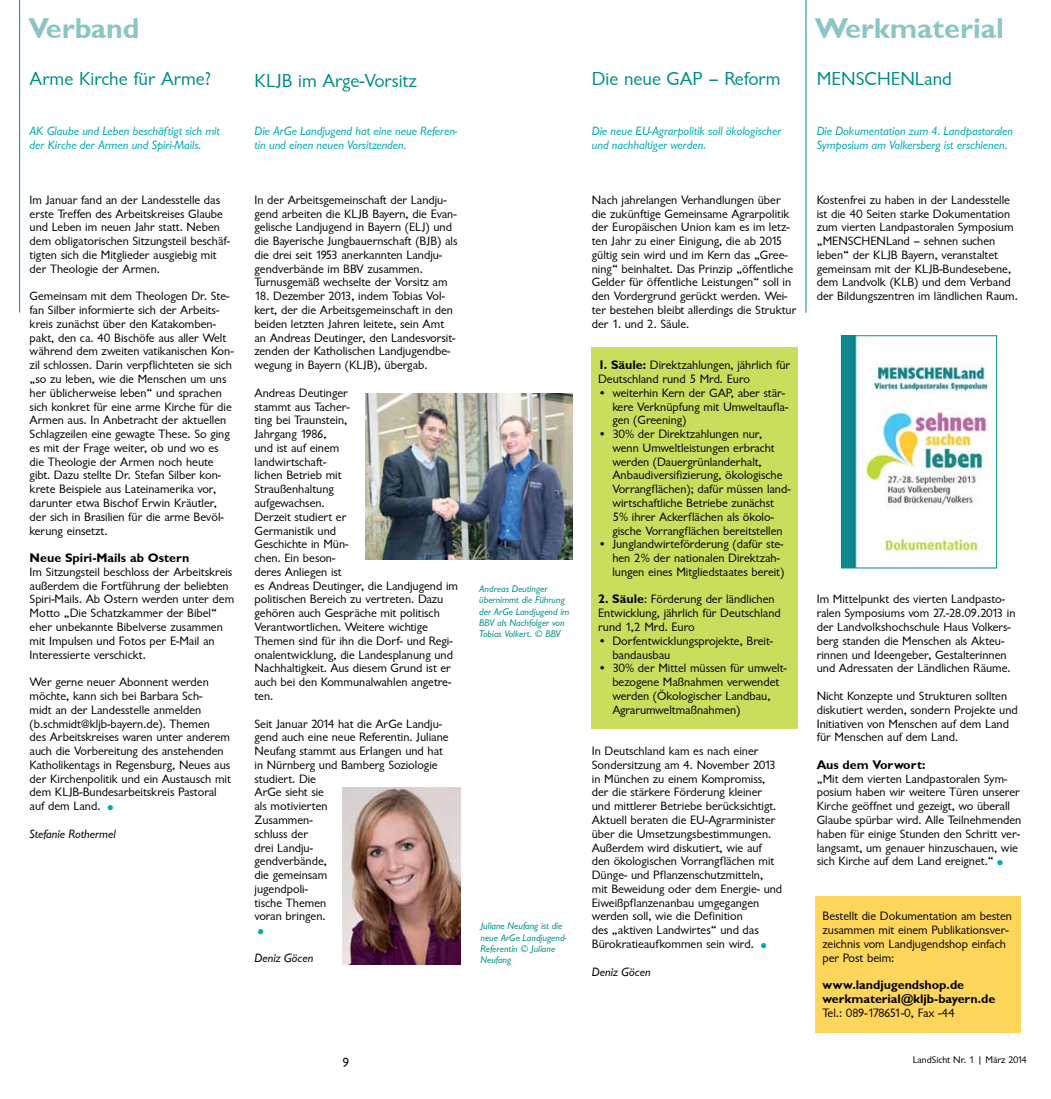
<style>
.page{position:relative;width:1051px;height:1099px;background:#fff}
.page>*{position:absolute;margin:0;border:0;box-sizing:border-box;transform-origin:0 0}
.t1{font:28.75px "Garrison Sans BOLD";color:#8bc6c3}
.t2{font:19.38px "Garrison Sans";color:#008e84}
.t3{font:18.75px "Garrison Sans";color:#00aaad}
.t4{font:13.75px "Garrison Sans";color:#000}
.t5{font:12.5px/13.8px "Garrison Sans";color:#000}
.t6{font:12.5px/13.8px "Garrison Sans ITALIC";letter-spacing:-.005em;color:#00aaad}
.t7{font:12.5px/13.8px "Garrison Sans BOLD";color:#000}
.t8{font:12.5px "Garrison Sans ITALIC";color:#000}
.t9{font:12.5px "Garrison Sans";letter-spacing:-.08em;color:#000}
.t10{font:10px/11.2px "Garrison Sans ITALIC";color:#008e84}
.t11{font:10px "Garrison Sans";color:#000}
.s1{font-size:18.75px;color:#00aaad}
.s2{font-family:"Garrison Sans BOLD"}
</style>
<div class="page">
<hr style="left:805px;top:0;width:1px;height:313px;background:#008e84">
<hr style="left:19px;top:0;width:1px;height:312px;background:#008e84">
<img style="left:342px;top:787px;width:118px;height:177px">
<img style="left:365px;top:394px;width:207px;height:165px">
<div style="left:591px;top:348px;width:206px;height:381px;background:#cbdd5d"></div>
<img style="left:842px;top:337px;width:150px;height:229px">
<div style="left:840px;top:335px;width:156px;height:233px;border:1px solid #008e84"></div>
<div style="left:815px;top:896px;width:205px;height:136px;background:#ffd65c"></div>
<h1 class="t1" style="left:28px;top:12px;width:113px">Verband</h1>
<h1 class="t1" style="left:814px;top:12px;width:191px">Werkmaterial</h1>
<h2 class="t2" style="left:30px;top:68px;width:183px">Arme Kirche für Arme?</h2>
<h2 class="t2" style="left:591px;top:68px;width:190px">Die neue GAP – Reform</h2>
<h2 class="t2" style="left:816px;top:68px;width:137px">MENSCHENLand</h2>
<h2 class="t2" style="left:254px;top:70px;width:164px">KLJB im Arge-Vorsitz</h2>
<p class="t6" style="left:254px;top:124px;width:204px">Die ArGe Landjugend hat eine neue Referen&shy;tin und einen neuen Vorsitzenden.</p>
<p class="t6" style="left:30px;top:124px;width:192px">AK Glaube und Leben beschäftigt sich mit der Kirche der Armen und Spiri-Mails.</p>
<p class="t6" style="left:816px;top:124px;width:198px">Die Dokumentation zum 4. Landpastoralen<br>Symposium am Volkersberg ist erschienen.</p>
<p class="t6" style="left:591px;top:124px;width:191px">Die neue EU-Agrarpolitik soll ökologischer und nachhaltiger werden.</p>
<p class="t5" style="left:30px;top:193px;width:202px">Im Januar fand an der Landesstelle das erste Treffen des Arbeitskreises Glaube und Leben im neuen Jahr statt. Neben dem obligatorischen Sitzungsteil beschäf&shy;tigten sich die Mitglieder ausgiebig mit der Theologie der Armen.</p>
<p class="t5" style="left:30px;top:289px;width:205px">Gemeinsam mit dem Theologen Dr. Ste&shy;fan Silber informierte sich der Arbeits&shy;kreis zunächst über den Katakomben&shy;pakt, den ca. 40 Bischöfe aus aller Welt während dem zweiten vatikanischen Kon&shy;zil schlossen. Darin verpflichteten sie sich „so zu leben, wie die Menschen um uns her üblicherweise leben“ und sprachen sich konkret für eine arme Kirche für die Armen aus. In Anbetracht der aktuellen Schlagzeilen eine gewagte These. So ging es mit der Frage weiter, ob und wo es die Theologie der Armen noch heute gibt. Dazu stellte Dr. Stefan Silber kon&shy;krete Beispiele aus Lateinamerika vor, darunter etwa Bischof Erwin Kräutler, der sich in Brasilien für die arme Bevöl&shy;kerung einsetzt.</p>
<p class="t7" style="left:30px;top:551px;width:161px">Neue Spiri-Mails ab Ostern</p>
<p class="t5" style="left:30px;top:565px;width:206px">Im Sitzungsteil beschloss der Arbeitskreis außerdem die Fortführung der beliebten Spiri-Mails. Ab Ostern werden unter dem Motto „Die Schatzkammer der Bibel“ eher unbekannte Bibelverse zusammen mit Impulsen und Fotos per E-Mail an Interessierte verschickt.</p>
<p class="t5" style="left:30px;top:675px;width:203px">Wer gerne neuer Abonnent werden möchte, kann sich bei Barbara Sch-<br>midt an der Landesstelle anmelden (b.schmidt@kljb-bayern.de). Themen<br>des Arbeitskreises waren unter anderem auch die Vorbereitung des anstehenden Katholikentags in Regensburg, Neues aus der Kirchenpolitik und ein Austausch mit dem KLJB-Bundesarbeitskreis Pastoral auf dem Land. <span class="s1">•</span></p>
<p class="t8" style="left:30px;top:826px;width:88px">Stefanie Rothermel</p>
<p class="t5" style="left:254px;top:193px;width:204px">In der Arbeitsgemeinschaft der Landju&shy;gend arbeiten die KLJB Bayern, die Evan&shy;gelische Landjugend in Bayern (ELJ) und die Bayerische Jungbauernschaft (BJB) als die drei seit 1953 anerkannten Landju&shy;gendverbände im BBV zusammen.<br>Turnusgemäß wechselte der Vorsitz am</p>
<p class="t5" style="left:254px;top:289px;width:202px">18. Dezember 2013, indem Tobias Vol&shy;kert, der die Arbeitsgemeinschaft in den beiden letzten Jahren leitete, sein Amt an Andreas Deutinger, den Landesvorsit&shy;zenden der Katholischen Landjugendbe&shy;wegung in Bayern (KLJB), übergab.</p>
<p class="t5" style="left:254px;top:386px;width:205px">Andreas Deutinger<br>stammt aus Tacher-<br>ting bei Traunstein,<br>Jahrgang 1986,<br>und ist auf einem<br>landwirtschaft-<br>lichen Betrieb mit<br>Straußenhaltung<br>aufgewachsen.<br>Derzeit studiert er<br>Germanistik und<br>Geschichte in Mün-<br>chen. Ein beson-<br>deres Anliegen ist<br>es Andreas Deutinger, die Landjugend im politischen Bereich zu vertreten. Dazu gehören auch Gespräche mit politisch<br>Verantwortlichen. Weitere wichtige<br>Themen sind für ihn die Dorf- und Regi&shy;onalentwicklung, die Landesplanung und<br>Nachhaltigkeit. Aus diesem Grund ist er auch bei den Kommunalwahlen angetre&shy;ten.</p>
<p class="t5" style="left:254px;top:716px;width:195px">Seit Januar 2014 hat die ArGe Landju&shy;gend auch eine neue Referentin. Juliane<br>Neufang stammt aus Erlangen und hat in Nürnberg und Bamberg Soziologie studiert. Die<br>ArGe sieht sie<br>als motivierten<br>Zusammen-<br>schluss der<br>drei Landju-<br>gendverbände,<br>die gemeinsam<br>jugendpoli-<br>tische Themen<br>voran bringen.</p>
<h3 class="t3" style="left:254px;top:921px;width:14px">•</h3>
<p class="t8" style="left:254px;top:950px;width:60px">Deniz Göcen</p>
<p class="t10" style="left:479px;top:583px;width:92px">Andreas Deutinger übernimmt die Führung der ArGe Landjugend im<br>BBV als Nachfolger von<br>Tobias Volkert. © BBV</p>
<p class="t10" style="left:480px;top:920px;width:87px">Juliane Neufang ist die neue ArGe Landjugend-<br>Referentin © Juliane<br>Neufang</p>
<p class="t5" style="left:591px;top:193px;width:206px">Nach jahrelangen Verhandlungen über die zukünftige Gemeinsame Agrarpolitik der Europäischen Union kam es im letz&shy;ten Jahr zu einer Einigung, die ab 2015 gültig sein wird und im Kern das „Gree&shy;ning“ beinhaltet. Das Prinzip „öffentliche Gelder für öffentliche Leistungen“ soll in den Vordergrund gerückt werden. Wei&shy;ter bestehen bleibt allerdings die Struktur der 1. und 2. Säule.</p>
<p class="t5" style="left:598px;top:358px;width:193px"><span class="s2">1. Säule:</span> Direktzahlungen, jährlich für<br>Deutschland rund 5 Mrd. Euro</p>
<p class="t5" style="left:612px;top:386px;width:177px;text-indent:-14px">• weiterhin Kern der GAP, aber stär&shy;kere Verknüpfung mit Umweltaufla&shy;gen (Greening)</p>
<p class="t5" style="left:612px;top:427px;width:180px;text-indent:-14px">• 30% der Direktzahlungen nur, wenn Umweltleistungen erbracht werden (Dauergrünlanderhalt, Anbaudiversifizierung, ökologische Vorrangflächen); dafür müssen land&shy;wirtschaftliche Betriebe zunächst 5% ihrer Ackerflächen als ökolo&shy;gische Vorrangflächen bereitstellen</p>
<p class="t5" style="left:612px;top:537px;width:173px;text-indent:-14px">• Junglandwirteförderung (dafür ste&shy;hen 2% der nationalen Direktzah&shy;lungen eines Mitgliedstaates bereit)</p>
<p class="t5" style="left:598px;top:592px;width:184px"><span class="s2">2. Säule</span>: Förderung der ländlichen<br>Entwicklung, jährlich für Deutschland rund 1,2 Mrd. Euro</p>
<p class="t5" style="left:612px;top:634px;width:162px;text-indent:-14px">• Dorfentwicklungsprojekte, Breit&shy;bandausbau</p>
<p class="t5" style="left:612px;top:661px;width:176px;text-indent:-14px">• 30% der Mittel müssen für umwelt&shy;bezogene Maßnahmen verwendet werden (Ökologischer Landbau,<br>Agrarumweltmaßnahmen)</p>
<p class="t5" style="left:591px;top:744px;width:192px">In Deutschland kam es nach einer Sondersitzung am 4. November 2013 in München zu einem Kompromiss, der die stärkere Förderung kleiner und mittlerer Betriebe berücksichtigt.<br>Aktuell beraten die EU-Agrarminister über die Umsetzungsbestimmungen.<br>Außerdem wird diskutiert, wie auf den ökologischen Vorrangflächen mit Dünge- und Pflanzenschutzmitteln,<br>mit Beweidung oder dem Energie- und Eiweißpflanzenanbau umgegangen werden soll, wie die Definition<br>des „aktiven Landwirtes“ und das Bürokratieaufkommen sein wird. <span class="s1">•</span></p>
<p class="t8" style="left:591px;top:964px;width:60px">Deniz Göcen</p>
<p class="t5" style="left:816px;top:193px;width:203px">Kostenfrei zu haben in der Landesstelle ist die 40 Seiten starke Dokumentation zum vierten Landpastoralen Symposium „MENSCHENLand – sehnen suchen leben“ der KLJB Bayern, veranstaltet gemeinsam mit der KLJB-Bundesebene, dem Landvolk (KLB) und dem Verband der Bildungszentren im ländlichen Raum.</p>
<p class="t5" style="left:816px;top:592px;width:200px">Im Mittelpunkt des vierten Landpasto&shy;ralen Symposiums vom 27.-28.09.2013 in der Landvolkshochschule Haus Volkers&shy;berg standen die Menschen als Akteu&shy;rinnen und Ideengeber, Gestalterinnen und Adressaten der Ländlichen Räume.</p>
<p class="t5" style="left:816px;top:689px;width:203px">Nicht Konzepte und Strukturen sollten diskutiert werden, sondern Projekte und Initiativen von Menschen auf dem Land für Menschen auf dem Land.</p>
<p class="t7" style="left:816px;top:757px;width:110px">Aus dem Vorwort:</p>
<p class="t5" style="left:816px;top:772px;width:206px">„Mit dem vierten Landpastoralen Sym&shy;posium haben wir weitere Türen unserer Kirche geöffnet und gezeigt, wo überall Glaube spürbar wird. Alle Teilnehmenden haben für einige Stunden den Schritt ver&shy;langsamt, um genauer hinzuschauen, wie sich Kirche auf dem Land ereignet.“<span class="s1">•</span></p>
<p class="t5" style="left:822px;top:909px;width:191px">Bestellt die Dokumentation am besten zusammen mit einem Publikationsver&shy;zeichnis vom Landjugendshop einfach per Post beim:</p>
<p class="t7" style="left:822px;top:978px;width:174px">www.landjugendshop.de werkmaterial@kljb-bayern.de</p>
<p class="t9" style="left:822px;top:1006px;width:134px">Tel.: 089-178651-0, Fax -44</p>
<p class="t4" style="left:342px;top:1055px;width:9px">9</p>
<p class="t11" style="left:912px;top:1054px;width:116px">LandSicht Nr. 1 | März 2014</p>
</div>
